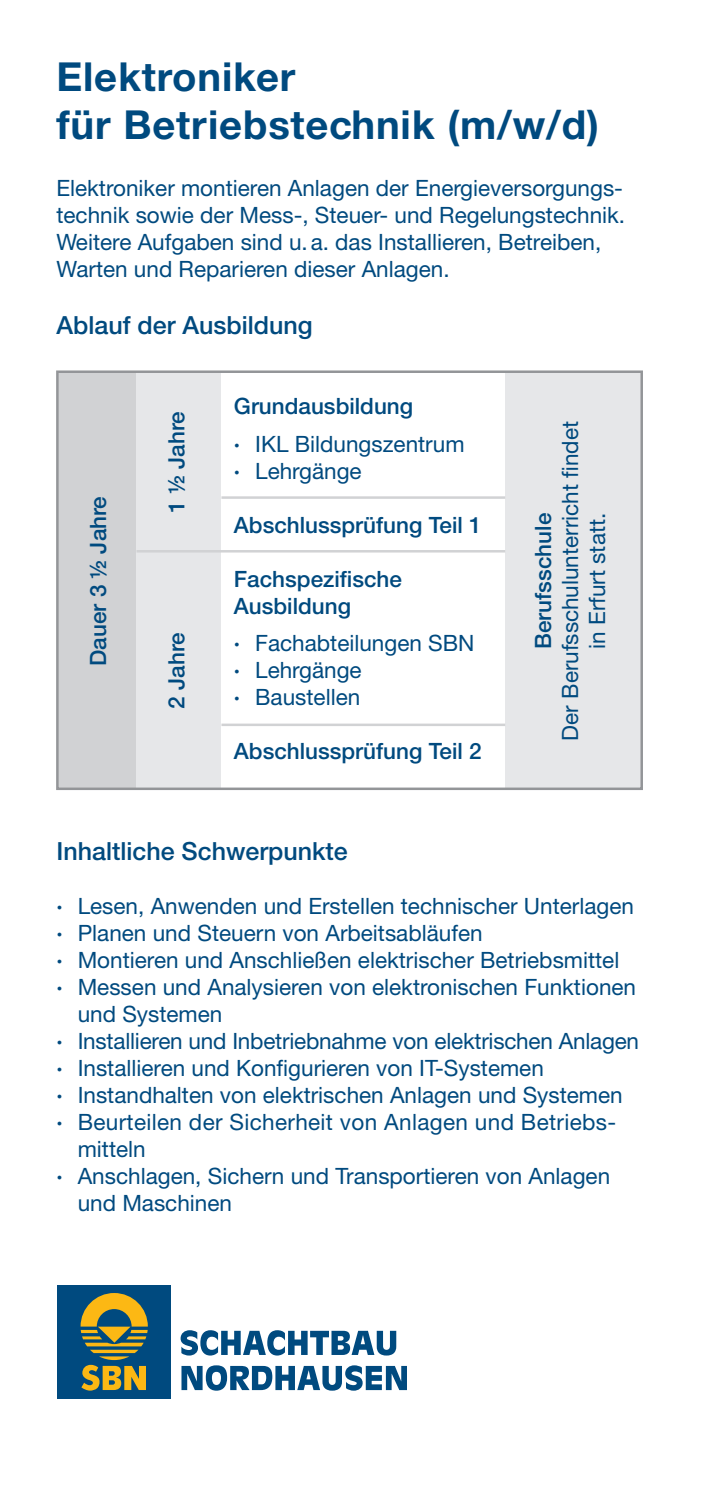
<style>
.page{position:relative;width:702px;height:1489px;background:#fff}
.page>*{position:absolute;margin:0;border:0;box-sizing:border-box;transform-origin:0 0}
.t1{font:700 40px/48px "Helvetica Neue CE";letter-spacing:.02em;color:#004a7f}
.t2{font:500 25px "Helvetica Neue LT";color:#004a7f}
.t3{font:22.5px/27px "Helvetica Neue LT";color:#004a7f}
.t4{font:500 22.5px/27px "Helvetica Neue LT";color:#004a7f}
.s1{font-weight:500}
.s2{font-family:"Helvetica Neue CE";font-weight:700}
</style>
<div class="page">
<div style="left:57px;top:1284px;width:114px;height:114px;background:#004a7f"></div>
<svg style="left:81px;top:1293px;width:67px;height:97px"></svg>
<svg style="left:181px;top:1330px;width:215px;height:25px"></svg>
<svg style="left:181px;top:1365px;width:226px;height:25px"></svg>
<svg style="left:56px;top:370px;width:587px;height:420px"></svg>
<hr style="left:221px;top:496px;width:284px;height:3px;background:#d1d2d4">
<hr style="left:136px;top:550px;width:369px;height:2px;background:#d1d2d4">
<hr style="left:221px;top:723px;width:284px;height:3px;background:#d1d2d4">
<h1 class="t1" style="left:56px;top:53px;width:544px">Elektroniker<br>für Betriebstechnik (m/w/d)</h1>
<p class="t3" style="left:56px;top:174px;width:570px">Elektroniker montieren Anlagen der Energieversorgungs&shy;technik sowie der Mess-, Steuer- und Regelungstechnik.<br>Weitere Aufgaben sind u.a. das Installieren, Betreiben, Warten und Reparieren dieser Anlagen.</p>
<p class="t2" style="left:56px;top:310px;width:258px">Ablauf der Ausbildung</p>
<p class="t4" style="left:84px;top:665px;width:171px;rotate:-90deg">Dauer 3 ½ Jahre</p>
<p class="t4" style="left:163px;top:513px;width:103px;rotate:-90deg">1 ½ Jahre</p>
<p class="t4" style="left:163px;top:708px;width:78px;rotate:-90deg">2 Jahre</p>
<p class="t3" style="left:234px;top:387px;width:232px;line-height:37.5px"><span class="s1">Grundausbildung<br></span><span class="s2">·</span> IKL Bildungszentrum</p>
<p class="t3" style="left:234px;top:457px;width:129px"><span class="s2">·</span> Lehrgänge</p>
<p class="t4" style="left:234px;top:511px;width:249px">Abschlussprüfung Teil 1</p>
<p class="t4" style="left:234px;top:565px;width:170px">Fachspezifische<br>Ausbildung</p>
<p class="t3" style="left:234px;top:629px;width:242px"><span class="s2">·</span> Fachabteilungen SBN <span class="s2">·</span> Lehrgänge<br><span class="s2">·</span> Baustellen</p>
<p class="t4" style="left:234px;top:737px;width:249px">Abschlussprüfung Teil 2</p>
<p class="t4" style="left:529px;top:649px;width:137px;rotate:-90deg">Berufsschule</p>
<p class="t3" style="left:556px;top:740px;width:321px;text-align:center;rotate:-90deg">Der Berufsschulunterricht findet in Erfurt statt.</p>
<p class="t2" style="left:56px;top:835px;width:293px">Inhaltliche Schwerpunkte</p>
<p class="t3" style="left:56px;top:891px;width:579px"><span class="s2">·</span> Lesen, Anwenden und Erstellen technischer Unterlagen</p>
<p class="t3" style="left:56px;top:918px;width:427px"><span class="s2">·</span> Planen und Steuern von Arbeitsabläufen</p>
<p class="t3" style="left:56px;top:945px;width:564px"><span class="s2">·</span> Montieren und Anschließen elektrischer Betriebsmittel</p>
<p class="t3" style="left:56px;top:972px;width:581px"><span class="s2">·</span> Messen und Analysieren von elektronischen Funktionen</p>
<p class="t3" style="left:78px;top:999px;width:146px">und Systemen</p>
<p class="t3" style="left:56px;top:1026px;width:584px"><span class="s2">·</span> Installieren und Inbetriebnahme von elektrischen Anlagen</p>
<p class="t3" style="left:56px;top:1053px;width:489px"><span class="s2">·</span> Installieren und Konfigurieren von IT-Systemen</p>
<p class="t3" style="left:56px;top:1080px;width:568px"><span class="s2">·</span> Instandhalten von elektrischen Anlagen und Systemen</p>
<p class="t3" style="left:56px;top:1107px;width:561px"><span class="s2">·</span> Beurteilen der Sicherheit von Anlagen und Betriebs-</p>
<p class="t3" style="left:78px;top:1134px;width:69px">mitteln</p>
<p class="t3" style="left:56px;top:1161px;width:555px"><span class="s2">·</span> Anschlagen, Sichern und Transportieren von Anlagen</p>
<p class="t3" style="left:78px;top:1188px;width:156px">und Maschinen</p>
</div>
